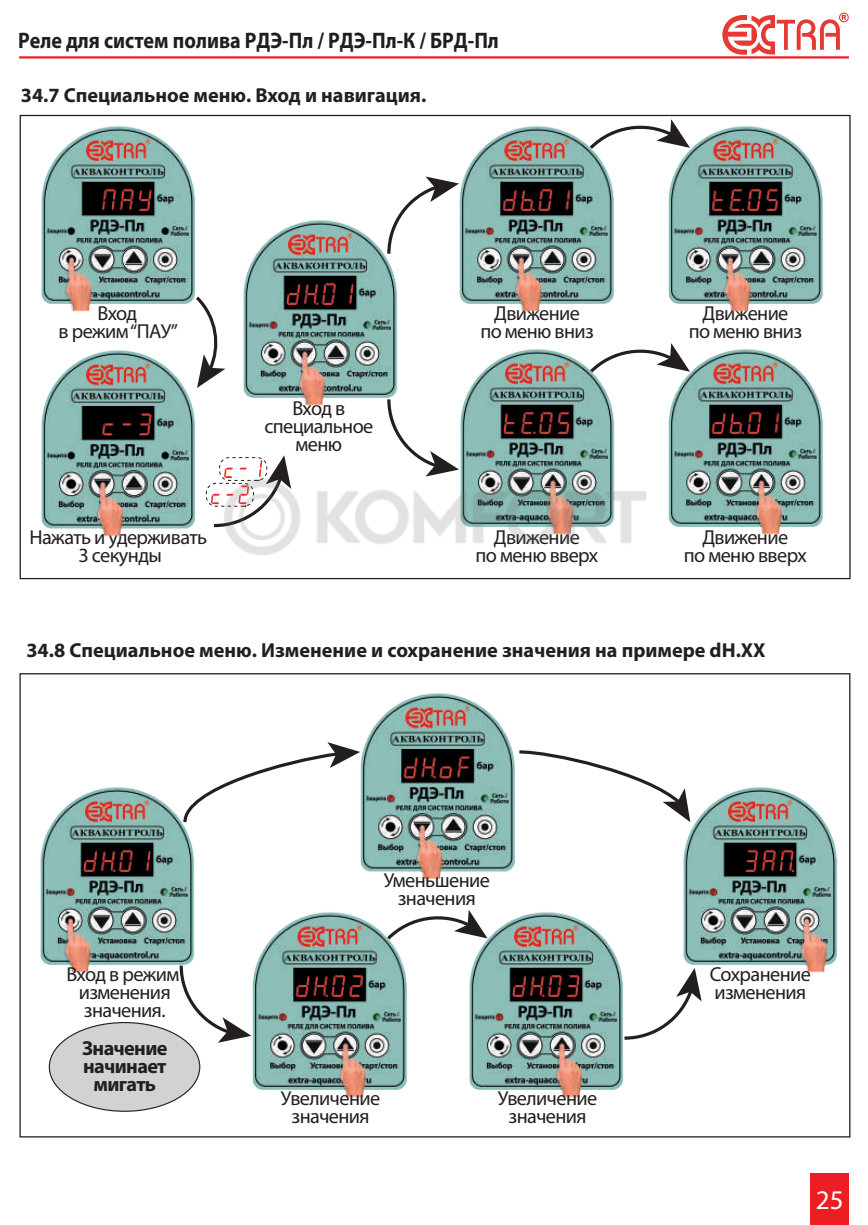
<style>
.page{position:relative;width:868px;height:1225px;background:#fff}
.page>*{position:absolute;margin:0;border:0;box-sizing:border-box;transform-origin:0 0}
.t1{font:27px "Myriad Pro";color:#fff}
.t2{font:700 22.5px "Myriad Pro";color:#211e1e;scale:.89 1}
.t3{font:20.25px/18px "Myriad Pro";letter-spacing:-.03em;color:#231f20;text-align:center}
.t4{font:700 20.25px "Myriad Pro";color:#231f20}
.t5{font:700 20.25px/18px "Myriad Pro";letter-spacing:-.03em;color:#231f20;text-align:center}
</style>
<div class="page">
<img style="left:19px;top:114px;width:237px;height:218px">
<img style="left:19px;top:332px;width:237px;height:248px">
<img style="left:400px;top:381px;width:208px;height:199px">
<img style="left:674px;top:114px;width:177px;height:216px">
<img style="left:608px;top:330px;width:243px;height:250px">
<img style="left:399px;top:114px;width:275px;height:267px">
<img style="left:183px;top:201px;width:275px;height:274px">
<img style="left:40px;top:787px;width:155px;height:255px">
<img style="left:193px;top:893px;width:216px;height:245px">
<img style="left:409px;top:918px;width:274px;height:220px">
<img style="left:300px;top:693px;width:275px;height:256px">
<img style="left:623px;top:768px;width:228px;height:274px">
<svg style="left:182px;top:742px;width:178px;height:83px"></svg>
<svg style="left:178px;top:962px;width:73px;height:80px"></svg>
<svg style="left:621px;top:968px;width:80px;height:73px"></svg>
<svg style="left:516px;top:748px;width:174px;height:74px"></svg>
<svg style="left:384px;top:909px;width:103px;height:34px"></svg>
<div style="left:49px;top:1022px;width:151px;height:89px;background:#d1d2d4;border-radius:50%"></div>
<hr style="left:19px;top:56px;width:829px;height:3px;background:#ee1d23">
<svg style="left:722px;top:13px;width:126px;height:42px"></svg>
<div style="left:810px;top:1174px;width:38px;height:51px;background:#ee1d23"></div>
<img style="left:217px;top:470px;width:434px;height:95px">
<p class="t2" style="left:18px;top:26px;width:542px">Реле для систем полива РДЭ-Пл / РДЭ-Пл-К / БРД-Пл</p>
<p class="t4" style="left:21px;top:82px;width:407px">34.7 Специальное меню. Вход и навигация.</p>
<p class="t3" style="left:59px;top:304px;width:121px">Вход<br>в режим “ПАУ”</p>
<p class="t3" style="left:688px;top:304px;width:115px">Движение<br>по меню вниз</p>
<p class="t3" style="left:480px;top:304px;width:115px">Движение<br>по меню вниз</p>
<p class="t3" style="left:264px;top:399px;width:111px">Вход в специальное меню</p>
<p class="t3" style="left:30px;top:527px;width:179px">Нажать и удерживать<br>3 секунды</p>
<p class="t3" style="left:683px;top:527px;width:124px">Движение<br>по меню вверх</p>
<p class="t3" style="left:475px;top:527px;width:124px">Движение<br>по меню вверх</p>
<p class="t4" style="left:26px;top:637px;width:740px">34.8 Специальное меню. Изменение и сохранение значения на примере dH.XX</p>
<p class="t3" style="left:66px;top:965px;width:114px">Вход в режим изменения значения.</p>
<p class="t5" style="left:82px;top:1038px;width:87px">Значение начинает мигать</p>
<p class="t3" style="left:383px;top:870px;width:108px">Уменьшение значения</p>
<p class="t3" style="left:281px;top:1089px;width:101px">Увеличение значения</p>
<p class="t3" style="left:498px;top:1089px;width:101px">Увеличение значения</p>
<p class="t3" style="left:709px;top:965px;width:103px;text-align:left">Сохранение изменения</p>
<h1 class="t1" style="left:815px;top:1183px;width:29px">25</h1>
</div>
